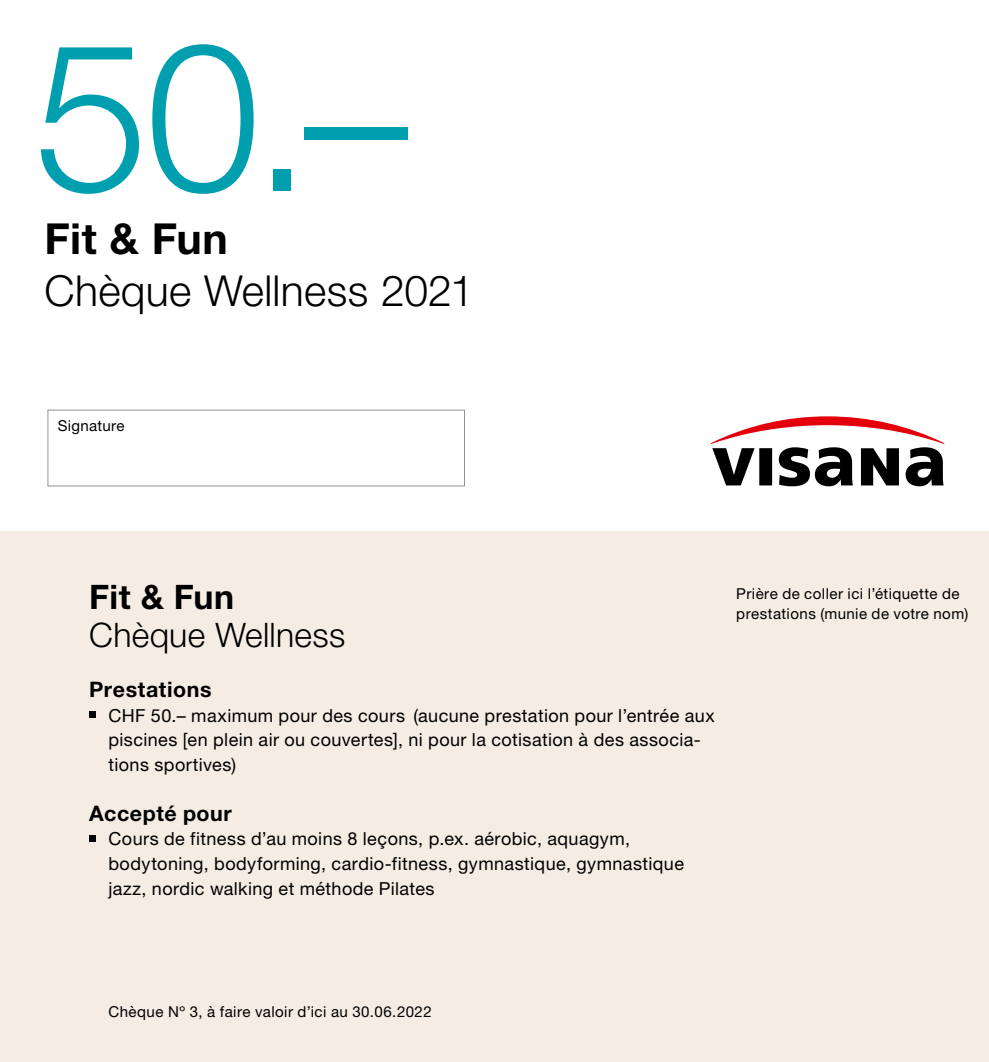
<style>
.page{position:relative;width:989px;height:1062px;background:#fff}
.page>*{position:absolute;margin:0;border:0;box-sizing:border-box;transform-origin:0 0}
.t1{font:300 207.45px "Helvetica Neue LT Std";color:#009faf}
.t2{font:300 42.75px "Helvetica Neue LT Std";letter-spacing:.005em;color:#000}
.t3{font:700 42.75px "Helvetica Neue LT Std";letter-spacing:.01em;color:#000}
.t4{font:300 33.75px "Helvetica Neue LT Std";letter-spacing:.01em;color:#000}
.t5{font:700 33.75px "Helvetica Neue LT Std";letter-spacing:.01em;color:#000}
.t6{font:700 21.38px "Helvetica Neue LT Std";letter-spacing:.025em;color:#000}
.t7{font:18px/24.8px "Helvetica Neue LT Std";letter-spacing:.025em;color:#000}
.t8{font:15.08px/20.2px "Helvetica Neue LT Std";letter-spacing:.03em;color:#000}
</style>
<div class="page">
<svg style="left:710px;top:416px;width:234px;height:70px"></svg>
<div style="left:48px;top:409px;width:417px;height:77px;border:1px solid #919291"></div>
<div style="left:0;top:531px;width:989px;height:530px;background:#f5ece4"></div>
<div style="left:89px;top:711px;width:7px;height:6px;background:#000"></div>
<div style="left:89px;top:835px;width:7px;height:6px;background:#000"></div>
<h1 class="t1" style="left:33px;top:-10px;width:376px">50.–</h1>
<h2 class="t3" style="left:45px;top:212px;width:185px">Fit &amp; Fun</h2>
<h2 class="t2" style="left:45px;top:264px;width:431px">Chèque Wellness 2021</h2>
<p class="t8" style="left:58px;top:415px;width:68px">Signature</p>
<h3 class="t5" style="left:89px;top:576px;width:146px">Fit &amp; Fun</h3>
<h3 class="t4" style="left:89px;top:614px;width:257px">Chèque Wellness</h3>
<p class="t6" style="left:89px;top:675px;width:124px">Prestations</p>
<p class="t7" style="left:108px;top:702px;width:608px">CHF 50.– maximum pour des cours (aucune prestation pour l’entrée aux piscines [en plein air ou couvertes], ni pour la cotisation à des associa&shy;tions sportives)</p>
<p class="t6" style="left:89px;top:799px;width:144px">Accepté pour</p>
<p class="t7" style="left:108px;top:826px;width:577px">Cours de fitness d’au moins 8 leçons, p.ex. aérobic, aquagym, bodytoning, bodyforming, cardio-fitness, gymnastique, gymnastique jazz, nordic walking et méthode Pilates</p>
<p class="t8" style="left:736px;top:583px;width:233px">Prière de coller ici l’étiquette de prestations (munie de votre nom)</p>
<p class="t8" style="left:108px;top:1001px;width:325px">Chèque Nº 3, à faire valoir d’ici au 30.06.2022</p>
</div>
